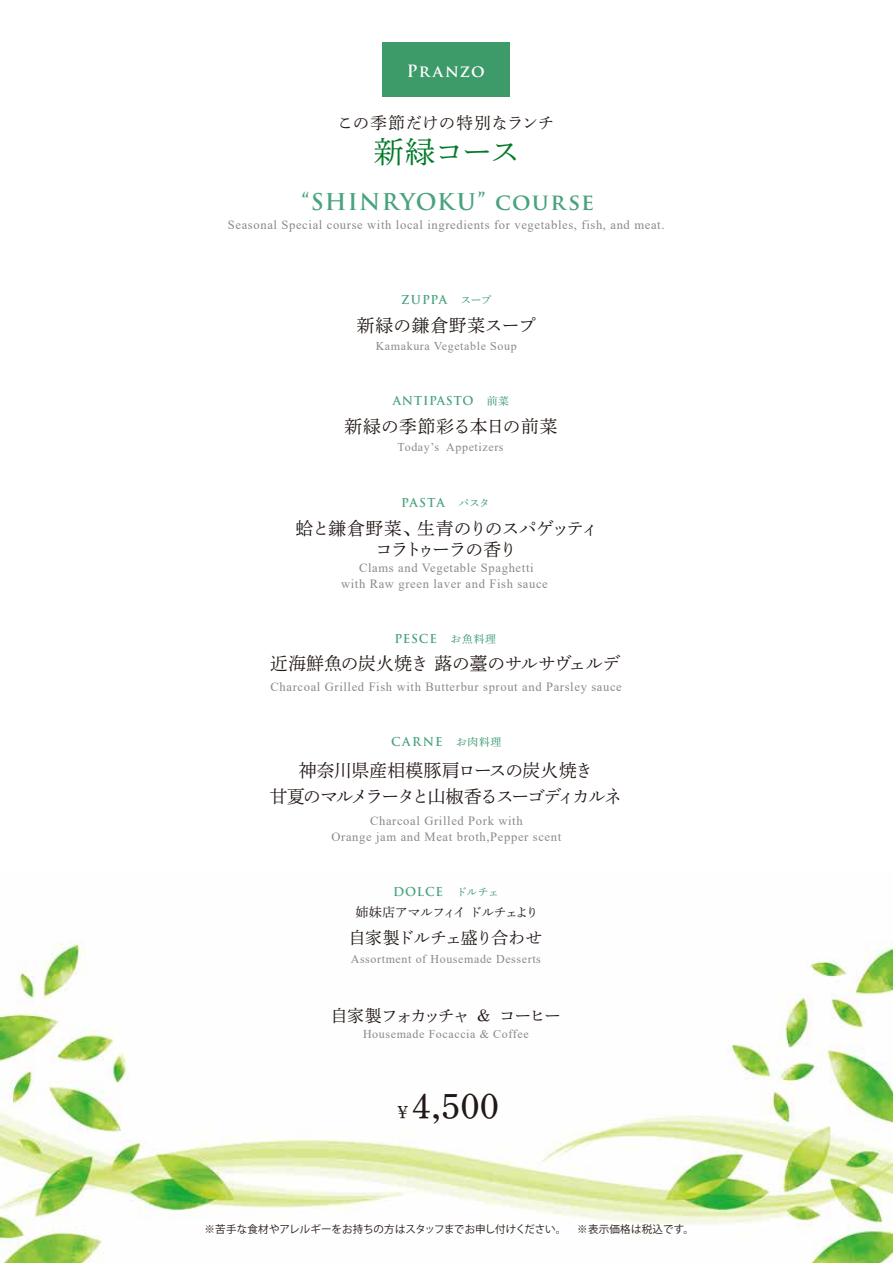
<style>
.page{position:relative;width:893px;height:1263px;background:#fff}
.page>*{position:absolute;margin:0;border:0;box-sizing:border-box;transform-origin:0 0}
.t1{font:36px "DNP Shuei Min Pr 6 M";color:#221815}
.t2{font:30px "DNP Shuei Min Pr 6 L";letter-spacing:-.045em;color:#007a28}
.t3{font:700 22.5px "Trajan Pro";letter-spacing:.055em;color:#49a37d}
.t4{font:17.7px/25.5px "DNP Shuei Min Pr 6 L";letter-spacing:-.08em;color:#221815;text-align:center}
.t5{font:17.7px/20.7px "DNP Shuei Min Pr 6 L";letter-spacing:-.065em;color:#221815;text-align:center}
.t6{font:17.7px "DNP Shuei Min Pr 6 L";letter-spacing:.025em;color:#221815}
.t7{font:17.7px "DNP Shuei Min Pr 6 L";letter-spacing:-.01em;color:#221815}
.t8{font:16.8px "DNP Shuei Min Pr 6 L";letter-spacing:-.12em;color:#221815}
.t9{font:16.8px "DNP Shuei Min Pr 6 L";letter-spacing:-.065em;color:#221815}
.t10{font:16.5px "DNP Shuei Min Pr 6 L";letter-spacing:.02em;color:#221815}
.t11{font:700 16.5px "Trajan Pro";letter-spacing:.065em;color:#fff}
.t12{font:12.75px "DNP Shuei Min Pr 6 L";letter-spacing:-.035em;color:#221815}
.t13{font:12.6px/15.8px "Times New Roman";letter-spacing:.05em;color:#89898a;text-align:center}
.t14{font:12px "Times New Roman";letter-spacing:.05em;color:#89898a}
.t15{font:700 12px "Trajan Pro";letter-spacing:.06em;color:#49a37d}
.t16{font:12px "Times New Roman";letter-spacing:.05em;color:#898989}
.t17{font:10.5px "Koz Go Pr 6 N";letter-spacing:.01em;color:#221815}
.s1{font-family:"DNP Shuei Min Pr 6 M";font-weight:400;font-size:10.8px}
.s2{font-size:18px}
</style>
<div class="page">
<img style="left:0;top:941px;width:893px;height:322px">
<div style="left:383px;top:43px;width:127px;height:54px;background:#3d9a69"></div>
<h3 class="t11" style="left:407px;top:61px;width:79px">Pranzo</h3>
<h3 class="t10" style="left:337px;top:108px;width:219px">この季節だけの特別なランチ</h3>
<h2 class="t2" style="left:374px;top:125px;width:148px">新緑コース</h2>
<h3 class="t3" style="left:301px;top:188px;width:294px">“SHINRYOKU” course</h3>
<p class="t13" style="left:228px;top:217px;width:438px">Seasonal Special course with local ingredients for vegetables, fish, and meat.</p>
<p class="t15" style="left:401px;top:292px;width:92px">ZUPPA <span class="s1">スープ</span></p>
<h3 class="t6" style="left:357px;top:309px;width:181px">新緑の鎌倉野菜スープ</h3>
<p class="t14" style="left:376px;top:338px;width:142px">Kamakura Vegetable Soup</p>
<p class="t15" style="left:393px;top:393px;width:117px">ANTIPASTO <span class="s1">前菜</span></p>
<h3 class="t6" style="left:344px;top:410px;width:214px">新緑の季節彩る本日の前菜</h3>
<p class="t14" style="left:398px;top:439px;width:107px">Today’s Appetizers</p>
<p class="t15" style="left:401px;top:495px;width:90px">PASTA <span class="s1">パスタ</span></p>
<h3 class="t5" style="left:296px;top:515px;width:305px">蛤と鎌倉野菜、生青のりのスパゲッティコラトゥーラの香り</h3>
<p class="t13" style="left:341px;top:559px;width:208px">Clams and Vegetable Spaghetti<br>with Raw green laver and Fish sauce</p>
<p class="t15" style="left:395px;top:631px;width:103px">PESCE <span class="s1">お魚料理</span></p>
<h3 class="t7" style="left:270px;top:647px;width:352px">近海鮮魚の炭火焼き 蕗の薹のサルサヴェルデ</h3>
<p class="t13" style="left:270px;top:679px;width:353px">Charcoal Grilled Fish with Butterbur sprout and Parsley sauce</p>
<p class="t15" style="left:391px;top:735px;width:112px">CARNE <span class="s1">お肉料理</span></p>
<h3 class="t4" style="left:270px;top:755px;width:354px">神奈川県産相模豚肩ロースの炭火焼き<br>甘夏のマルメラータと山椒香るスーゴディカルネ</h3>
<p class="t13" style="left:331px;top:812px;width:231px">Charcoal Grilled Pork with<br>Orange jam and Meat broth,Pepper scent</p>
<p class="t15" style="left:393px;top:884px;width:107px">DOLCE <span class="s1">ドルチェ</span></p>
<p class="t12" style="left:356px;top:901px;width:184px">姉妹店アマルフィイドルチェより</p>
<h3 class="t9" style="left:349px;top:922px;width:195px">自家製ドルチェ盛り合わせ</h3>
<p class="t14" style="left:351px;top:950px;width:192px">Assortment of Housemade Desserts</p>
<h3 class="t8" style="left:331px;top:1000px;width:232px">自家製フォカッチャ＆コーヒー</h3>
<p class="t16" style="left:363px;top:1025px;width:167px">Housemade Focaccia &amp; Coffee</p>
<h1 class="t1" style="left:394px;top:1073px;width:107px"><span class="s2">￥</span>4,500</h1>
<p class="t17" style="left:204px;top:1223px;width:491px">※苦手な食材やアレルギーをお持ちの方はスタッフまでお申し付けください。　※表示価格は税込です。</p>
</div>
